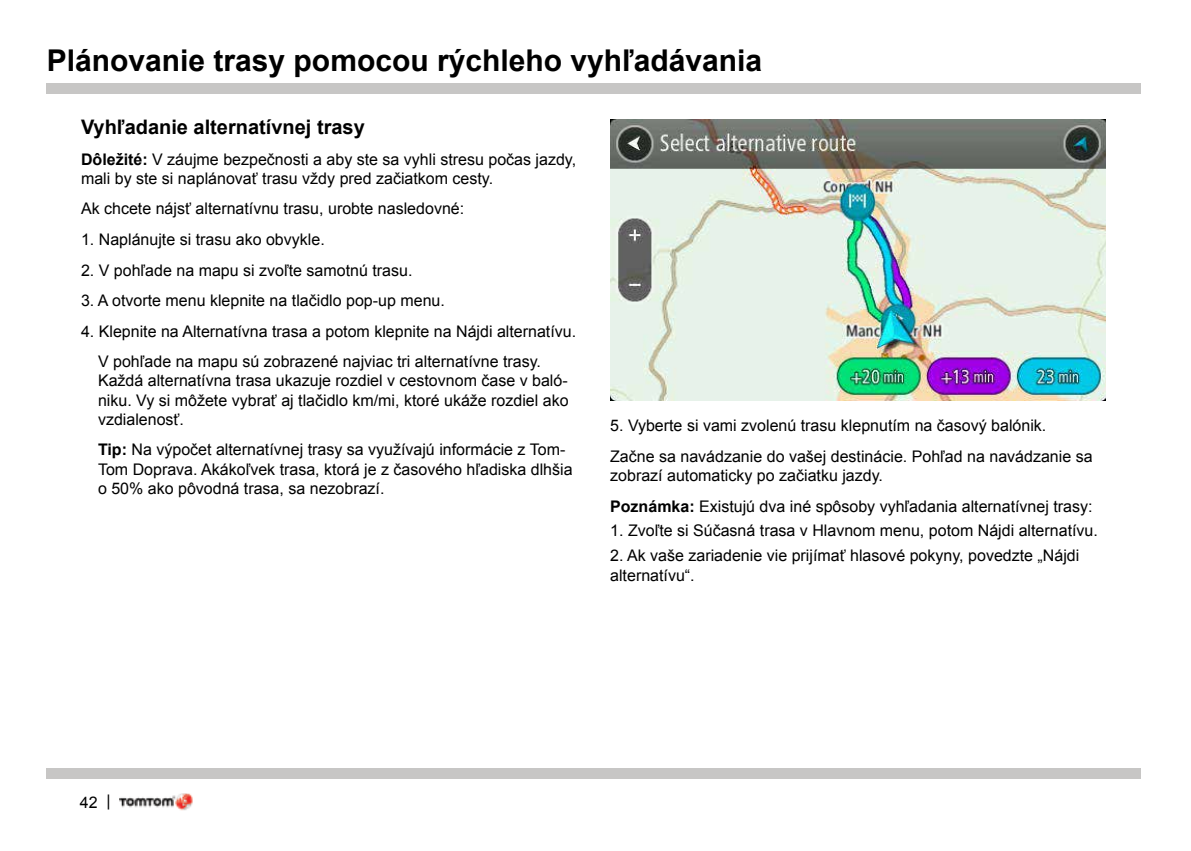
<style>
.page{position:relative;width:1191px;height:851px;background:#fff}
.page>*{position:absolute;margin:0;border:0;box-sizing:border-box;transform-origin:0 0}
.t1{font:700 31px "Arial";color:#010101}
.t2{font:700 30px "Arial";color:#000}
.t3{font:700 20px "Arial";color:#000}
.t4{font:700 19.4px "Arial";color:#010101}
.t5{font:16px/19.2px "Arial";color:#000}
.s1{font-weight:700}
</style>
<div class="page">
<img style="left:119px;top:793px;width:74px;height:17px">
<div style="left:47px;top:768px;width:1094px;height:11px;background:#c7c6c5"></div>
<div style="left:47px;top:83px;width:1094px;height:10px;background:#c7c6c5"></div>
<img style="left:610px;top:119px;width:495px;height:281px">
<h2 class="t2" style="left:47px;top:41px;width:717px">Plánovanie trasy pomocou rýchleho vyhľadávania</h2>
<h1 class="t1" style="left:46px;top:41px;width:98px">Obsah</h1>
<p class="t3" style="left:81px;top:114px;width:285px">Vyhľadanie alternatívnej trasy</p>
<p class="t5" style="left:81px;top:149px;width:497px"><span class="s1">Dôležité:</span> V záujme bezpečnosti a aby ste sa vyhli stresu počas jazdy, mali by ste si naplánovať trasu vždy pred začiatkom cesty.</p>
<p class="t5" style="left:81px;top:199px;width:385px">Ak chcete nájsť alternatívnu trasu, urobte nasledovné:</p>
<p class="t5" style="left:81px;top:230px;width:245px">1. Naplánujte si trasu ako obvykle.</p>
<p class="t5" style="left:81px;top:260px;width:333px">2. V pohľade na mapu si zvoľte samotnú trasu.</p>
<p class="t5" style="left:81px;top:291px;width:365px">3. A otvorte menu klepnite na tlačidlo pop-up menu.</p>
<p class="t5" style="left:98px;top:316px;width:479px;line-height:30.6px;text-indent:-17px">4. Klepnite na Alternatívna trasa a potom klepnite na Nájdi alternatívu.<br>V pohľade na mapu sú zobrazené najviac tri alternatívne trasy.</p>
<p class="t5" style="left:98px;top:371px;width:472px;text-align:justify">Každá alternatívna trasa ukazuje rozdiel v cestovnom čase v baló&shy;niku. Vy si môžete vybrať aj tlačidlo km/mi, ktoré ukáže rozdiel ako vzdialenosť.</p>
<p class="t5" style="left:98px;top:440px;width:476px"><span class="s1">Tip:</span> Na výpočet alternatívnej trasy sa využívajú informácie z Tom-<br>Tom Doprava. Akákoľvek trasa, ktorá je z časového hľadiska dlhšia o 50% ako pôvodná trasa, sa nezobrazí.</p>
<p class="t4" style="left:78px;top:391px;width:201px">Fungovanie módu AV</p>
<p class="t5" style="left:610px;top:410px;width:484px;line-height:30.6px">5. Vyberte si vami zvolenú trasu klepnutím na časový balónik.<br>Začne sa navádzanie do vašej destinácie. Pohľad na navádzanie sa</p>
<p class="t5" style="left:610px;top:460px;width:484px;line-height:30.6px">zobrazí automaticky po začiatku jazdy.<br><span class="s1">Poznámka:</span> Existujú dva iné spôsoby vyhľadania alternatívnej trasy:</p>
<p class="t5" style="left:610px;top:521px;width:489px">1. Zvoľte si Súčasná trasa v Hlavnom menu, potom Nájdi alternatívu.</p>
<p class="t5" style="left:610px;top:546px;width:471px">2. Ak vaše zariadenie vie prijímať hlasové pokyny, povedzte „Nájdi alternatívu“.</p>
<p class="t5" style="left:80px;top:792px;width:32px">42 |</p>
</div>
